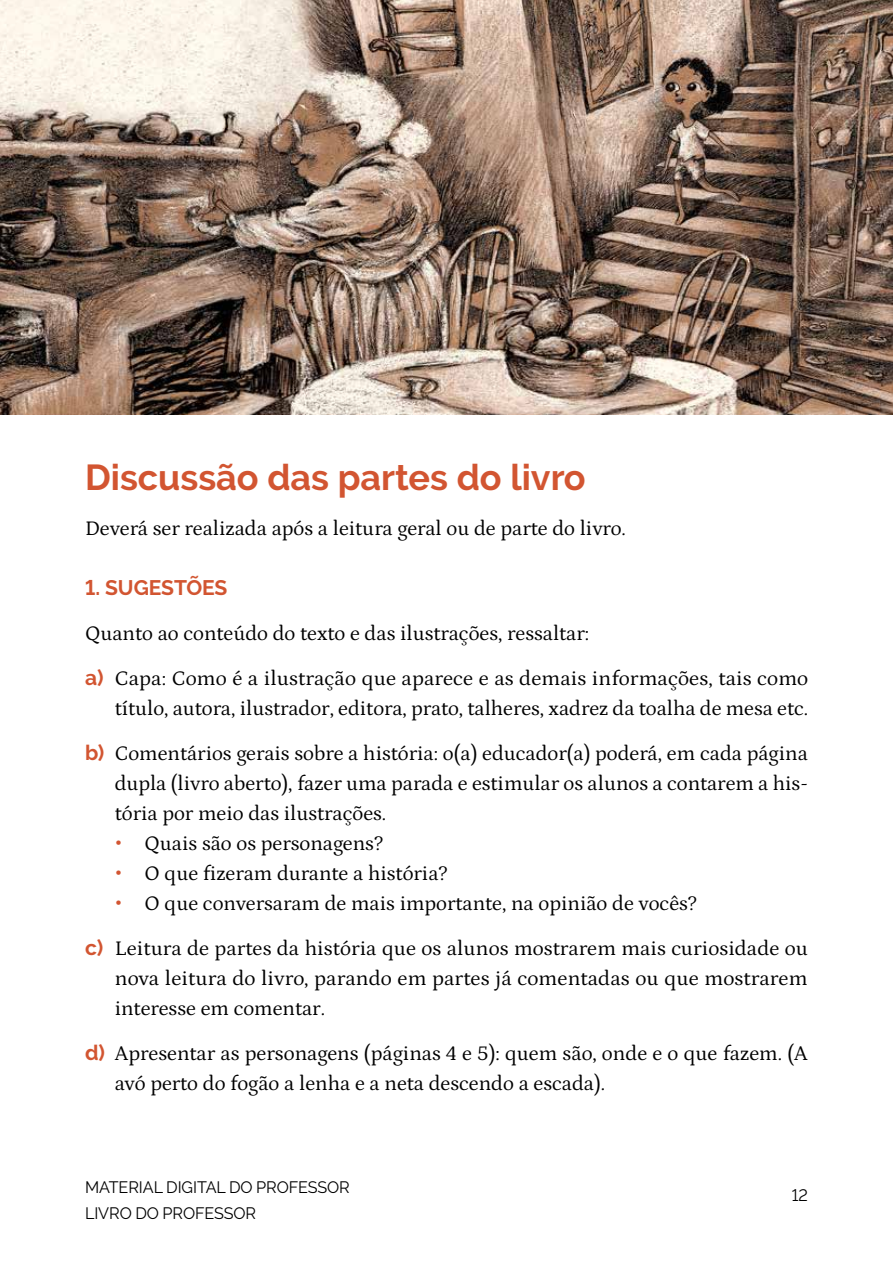
<style>
.page{position:relative;width:893px;height:1263px;background:#fff}
.page>*{position:absolute;margin:0;border:0;box-sizing:border-box;transform-origin:0 0}
.t1{font:700 36px "Raleway";color:#d25531}
.t2{font:21px/45px "Petrona";color:#000}
.t3{font:700 21px "Raleway";color:#d25531}
.t4{font:16.5px/25.2px "Raleway";letter-spacing:-.005em;color:#000}
.s1{font-family:"Raleway";font-weight:700;color:#d25531}
</style>
<div class="page">
<img style="left:0;top:0;width:893px;height:415px">
<h1 class="t1" style="left:85px;top:457px;width:502px">Discussão das partes do livro</h1>
<p class="t2" style="left:85px;top:504px;width:542px">Deverá ser realizada após a leitura geral ou de parte do livro.</p>
<p class="t3" style="left:85px;top:576px;width:63px">1. Sugest</p>
<p class="t3" style="left:186px;top:576px;width:29px">ões</p>
<p class="t2" style="left:85px;top:609px;width:725px">Quanto ao conteúdo do texto e das ilustrações, ressaltar:<br><span class="s1">a)</span> Capa: Como é a ilustração que aparece e as demais informações, tais como</p>
<p class="t2" style="left:85px;top:684px;width:725px;text-align:right">título, autora, ilustrador, editora, prato, talheres, xadrez da toalha de mesa etc.<br><span class="s1">b)</span> Comentários gerais sobre a história: o(a) educador(a) poderá, em cada página</p>
<p class="t2" style="left:115px;top:767px;width:695px;line-height:30px">dupla (livro aberto), fazer uma parada e estimular os alunos a contarem a his&shy;tória por meio das ilustrações.</p>
<p class="t2" style="left:115px;top:819px;width:270px"><span class="s1">•</span> Quais são os personagens?</p>
<p class="t2" style="left:115px;top:849px;width:334px"><span class="s1">•</span> O que fizeram durante a história?</p>
<p class="t2" style="left:85px;top:879px;width:724px;text-indent:30px"><span class="s1">•</span> O que conversaram de mais importante, na opinião de vocês?<br><span class="s1">c)</span> Leitura de partes da história que os alunos mostrarem mais curiosidade ou</p>
<p class="t2" style="left:115px;top:962px;width:694px;line-height:30px">nova leitura do livro, parando em partes já comentadas ou que mostrarem interesse em comentar.</p>
<p class="t2" style="left:115px;top:1037px;width:694px;line-height:30px;text-indent:-30px"><span class="s1">d)</span> Apresentar as personagens (páginas 4 e 5): quem são, onde e o que fazem. (A avó perto do fogão a lenha e a neta descendo a escada).</p>
<p class="t4" style="left:85px;top:1175px;width:264px">MATERIAL DIGITAL DO PROFESSOR<br>LIVRO DO PROFESSO</p>
<p class="t4" style="left:246px;top:1200px;width:12px">R</p>
<p class="t4" style="left:792px;top:1183px;width:18px">12</p>
</div>
